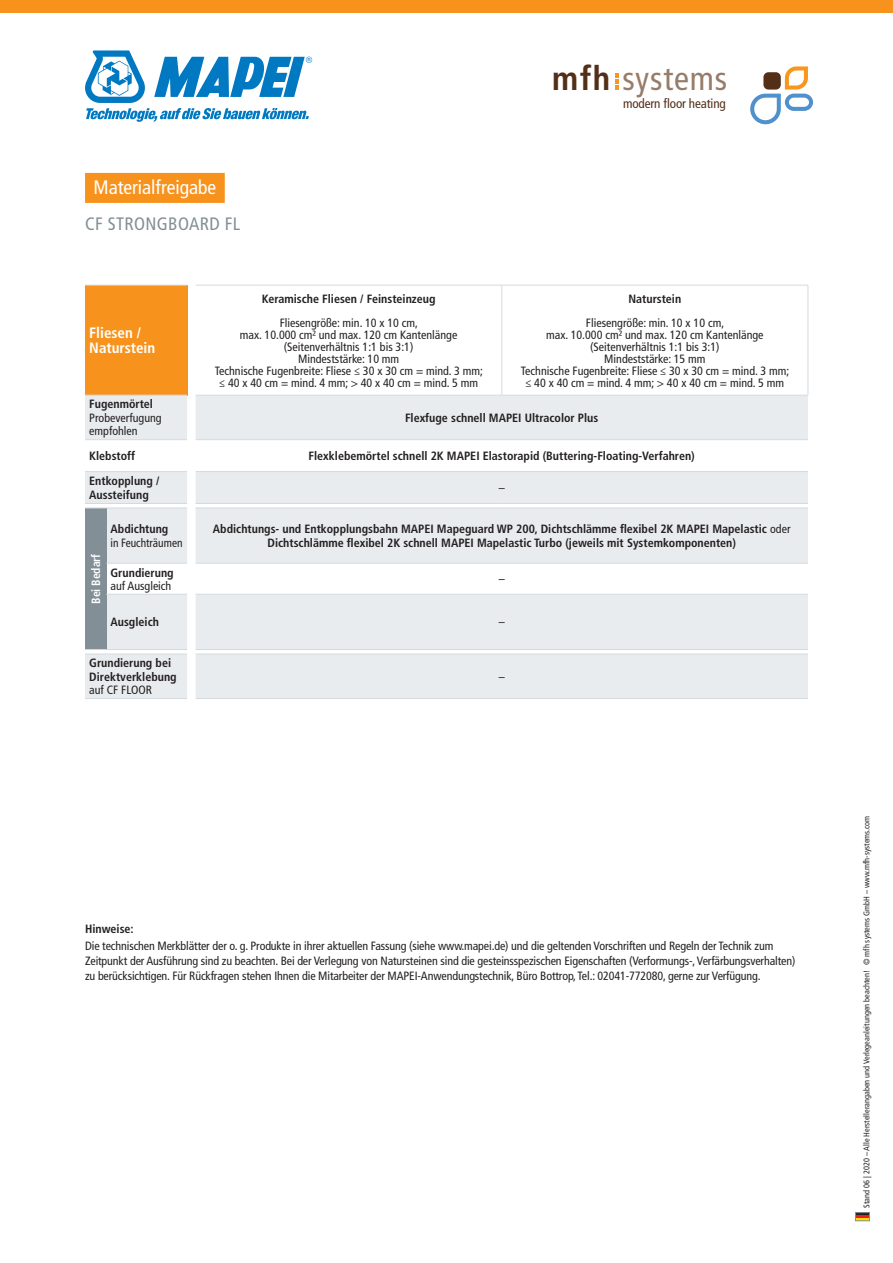
<style>
.page{position:relative;width:893px;height:1263px;background:#fff}
.page>*{position:absolute;margin:0;border:0;box-sizing:border-box;transform-origin:0 0}
.t1{font:condensed 33.6px "Frutiger LT Std";letter-spacing:.025em;color:#977d69}
.t2{font:condensed 19.5px "Frutiger LT Std";color:#fff}
.t3{font:condensed 18px "Frutiger LT Std";letter-spacing:.02em;color:#828f96}
.t4{font:700 condensed 15px/15px "Frutiger LT Std";color:#fff}
.t5{font:condensed 13.05px "Frutiger LT Std";letter-spacing:-.01em;color:#532f18}
.t6{font:condensed 12px/12px "Frutiger LT Std";letter-spacing:-.01em;color:#231f20;text-align:center}
.t7{font:700 condensed 12px/13.5px "Frutiger LT Std";color:#231f20}
.t8{font:condensed 12px "Frutiger LT Std";letter-spacing:-.01em;color:#231f20;scale:.95 1}
.t9{font:700 condensed 12px "Frutiger LT Std";color:#fff;scale:.96 1}
.t10{font:condensed 8.25px "Frutiger LT Std";color:#231f20}
.s1{font-weight:700;color:#532f18}
.s2{font-weight:400}
</style>
<div class="page">
<div style="left:85px;top:173px;width:140px;height:30px;background:#f7931d"></div>
<div style="left:0;top:0;width:893px;height:13px;background:#f7931d"></div>
<svg style="left:615px;top:73px;width:3px;height:17px"></svg>
<svg style="left:750px;top:66px;width:63px;height:58px"></svg>
<hr style="left:855px;top:1218px;width:14px;height:3px;background:#ffdc01">
<hr style="left:855px;top:1215px;width:14px;height:3px;background:#ee1d23">
<hr style="left:855px;top:1212px;width:14px;height:3px;background:#231f20">
<div style="left:855px;top:1212px;width:15px;height:9px;border:1px solid #828f96"></div>
<svg style="left:85px;top:50px;width:227px;height:72px"></svg>
<div style="left:216px;top:22px;width:124px;height:32px;background:#fff"></div>
<div style="left:85px;top:285px;width:102px;height:110px;background:#f7931d"></div>
<div style="left:85px;top:395px;width:723px;height:303px;background:#e9ecee"></div>
<svg style="left:85px;top:440px;width:723px;height:154px;fill:#e9ecee"></svg>
<div style="left:85px;top:508px;width:21px;height:141px;background:#828f96"></div>
<svg style="left:85px;top:285px;width:21px;height:1px"></svg>
<hr style="left:106px;top:285px;width:81px;height:1px;background:#d4dade">
<hr style="left:106px;top:508px;width:81px;height:1px;background:#d4dade">
<hr style="left:106px;top:563px;width:81px;height:1px;background:#d4dade">
<hr style="left:106px;top:594px;width:81px;height:1px;background:#d4dade">
<hr style="left:106px;top:649px;width:81px;height:1px;background:#d4dade">
<hr style="left:196px;top:285px;width:306px;height:1px;background:#d4dade">
<hr style="left:502px;top:285px;width:306px;height:1px;background:#d4dade">
<hr style="left:501px;top:285px;width:1px;height:110px;background:#d4dade">
<hr style="left:196px;top:395px;width:306px;height:1px;background:#d4dade">
<hr style="left:502px;top:395px;width:306px;height:1px;background:#d4dade">
<hr style="left:196px;top:439px;width:306px;height:1px;background:#d4dade">
<hr style="left:502px;top:439px;width:306px;height:1px;background:#d4dade">
<hr style="left:196px;top:471px;width:306px;height:1px;background:#d4dade">
<hr style="left:502px;top:471px;width:306px;height:1px;background:#d4dade">
<hr style="left:196px;top:503px;width:306px;height:1px;background:#d4dade">
<hr style="left:502px;top:503px;width:306px;height:1px;background:#d4dade">
<hr style="left:196px;top:508px;width:306px;height:1px;background:#d4dade">
<hr style="left:502px;top:508px;width:306px;height:1px;background:#d4dade">
<hr style="left:196px;top:563px;width:306px;height:1px;background:#d4dade">
<hr style="left:502px;top:563px;width:306px;height:1px;background:#d4dade">
<hr style="left:196px;top:594px;width:306px;height:1px;background:#d4dade">
<hr style="left:502px;top:594px;width:306px;height:1px;background:#d4dade">
<hr style="left:196px;top:649px;width:306px;height:1px;background:#d4dade">
<hr style="left:502px;top:649px;width:306px;height:1px;background:#d4dade">
<hr style="left:196px;top:654px;width:306px;height:1px;background:#d4dade">
<hr style="left:502px;top:654px;width:306px;height:1px;background:#d4dade">
<hr style="left:196px;top:698px;width:306px;height:1px;background:#d4dade">
<hr style="left:502px;top:698px;width:306px;height:1px;background:#d4dade">
<svg style="left:85px;top:395px;width:21px;height:1px"></svg>
<hr style="left:106px;top:395px;width:81px;height:1px;background:#d4dade">
<svg style="left:85px;top:439px;width:21px;height:1px"></svg>
<hr style="left:106px;top:439px;width:81px;height:1px;background:#d4dade">
<svg style="left:85px;top:471px;width:21px;height:1px"></svg>
<hr style="left:106px;top:471px;width:81px;height:1px;background:#d4dade">
<svg style="left:85px;top:503px;width:21px;height:6px"></svg>
<hr style="left:106px;top:503px;width:81px;height:1px;background:#d4dade">
<svg style="left:85px;top:649px;width:21px;height:6px"></svg>
<hr style="left:106px;top:654px;width:81px;height:1px;background:#d4dade">
<svg style="left:85px;top:698px;width:21px;height:1px"></svg>
<hr style="left:106px;top:698px;width:81px;height:1px;background:#d4dade">
<hr style="left:808px;top:285px;width:1px;height:110px;background:#d4dade">
<h2 class="t2" style="left:94px;top:176px;width:124px">Materialfreigabe</h2>
<h3 class="t3" style="left:85px;top:214px;width:157px">CF STRONGBOARD FL</h3>
<p class="t4" style="left:89px;top:326px;width:67px">Fliesen /<br>Naturstein</p>
<p class="t7" style="left:262px;top:292px;width:175px">Keramische Fliesen / Feinsteinzeug</p>
<p class="t6" style="left:215px;top:317px;width:270px">Fliesengröße: min. 10 x 10 cm,<br>max. 10.000 cm² und max. 120 cm Kantenlänge (Seitenverhältnis 1:1 bis 3:1)<br>Mindeststärke: 10 mm<br>Technische Fugenbreite: Fliese ≤ 30 x 30 cm = mind. 3 mm; ≤ 40 x 40 cm = mind. 4 mm; &gt; 40 x 40 cm = mind. 5 mm</p>
<h1 class="t1" style="left:552px;top:58px;width:177px"><span class="s1">mfh</span> systems</h1>
<p class="t5" style="left:623px;top:96px;width:104px">modern floor heating</p>
<p class="t7" style="left:628px;top:292px;width:54px">Naturstein</p>
<p class="t6" style="left:521px;top:317px;width:270px">Fliesengröße: min. 10 x 10 cm,<br>max. 10.000 cm² und max. 120 cm Kantenlänge (Seitenverhältnis 1:1 bis 3:1)<br>Mindeststärke: 15 mm<br>Technische Fugenbreite: Fliese ≤ 30 x 30 cm = mind. 3 mm; ≤ 40 x 40 cm = mind. 4 mm; &gt; 40 x 40 cm = mind. 5 mm</p>
<p class="t7" style="left:89px;top:397px;width:65px">Fugenmörtel</p>
<p class="t6" style="left:89px;top:411px;width:74px;line-height:13.5px;text-align:left">Probeverfugung empfohlen</p>
<p class="t7" style="left:405px;top:411px;width:195px">Flexfuge schnell MAPEI Ultracolor Plus</p>
<p class="t7" style="left:89px;top:449px;width:47px">Klebstoff</p>
<p class="t7" style="left:309px;top:449px;width:388px">Flexklebemörtel schnell 2K MAPEI Elastorapid (Buttering-Floating-Verfahren)</p>
<p class="t7" style="left:89px;top:474px;width:72px">Entkopplung /<br>Aussteifung</p>
<p class="t6" style="left:499px;top:482px;width:7px">–</p>
<p class="t9" style="left:89px;top:604px;width:54px;rotate:-90deg">Bei Bedarf</p>
<p class="t7" style="left:111px;top:522px;width:59px">Abdichtung</p>
<p class="t8" style="left:111px;top:536px;width:77px">in Feuchträumen</p>
<p class="t7" style="left:111px;top:566px;width:65px">Grundierung</p>
<p class="t6" style="left:111px;top:580px;width:62px">auf Ausgleich</p>
<p class="t7" style="left:213px;top:522px;width:579px;text-align:center">Abdichtungs- und Entkopplungsbahn MAPEI Mapeguard WP 200, Dichtschlämme flexibel 2K MAPEI Mapelastic <span class="s2">oder<br></span>Dichtschlämme flexibel 2K schnell MAPEI Mapelastic Turbo (jeweils mit Systemkomponenten)</p>
<p class="t6" style="left:499px;top:573px;width:7px">–</p>
<p class="t7" style="left:111px;top:615px;width:50px">Ausgleich</p>
<p class="t6" style="left:499px;top:616px;width:7px">–</p>
<p class="t7" style="left:89px;top:656px;width:89px">Grundierung bei<br>Direktverklebung</p>
<p class="t6" style="left:89px;top:684px;width:64px">auf CF FLOOR</p>
<p class="t6" style="left:499px;top:671px;width:7px">–</p>
<p class="t7" style="left:85px;top:922px;width:50px">Hinweise:</p>
<p class="t6" style="left:85px;top:938px;width:712px;line-height:15px;text-align:left">Die technischen Merkblätter der o. g. Produkte in ihrer aktuellen Fassung (siehe www.mapei.de) und die geltenden Vorschriften und Regeln der Technik zum<br>Zeitpunkt der Ausführung sind zu beachten. Bei der Verlegung von Natursteinen sind die gesteinsspezischen Eigenschaften (Verformungs-, Verfärbungsverhalten) zu berücksichtigen. Für Rückfragen stehen Ihnen die Mitarbeiter der MAPEI-Anwendungstechnik, Büro Bottrop, Tel.: 02041-772080, gerne zur Verfügung.</p>
<p class="t10" style="left:862px;top:1208px;width:393px;rotate:-90deg">Stand 06 | 2020 – Alle Herstellerangaben und Verlegeanleitungen beachten! © mfh systems GmbH – www.mfh-systems.com</p>
</div>
